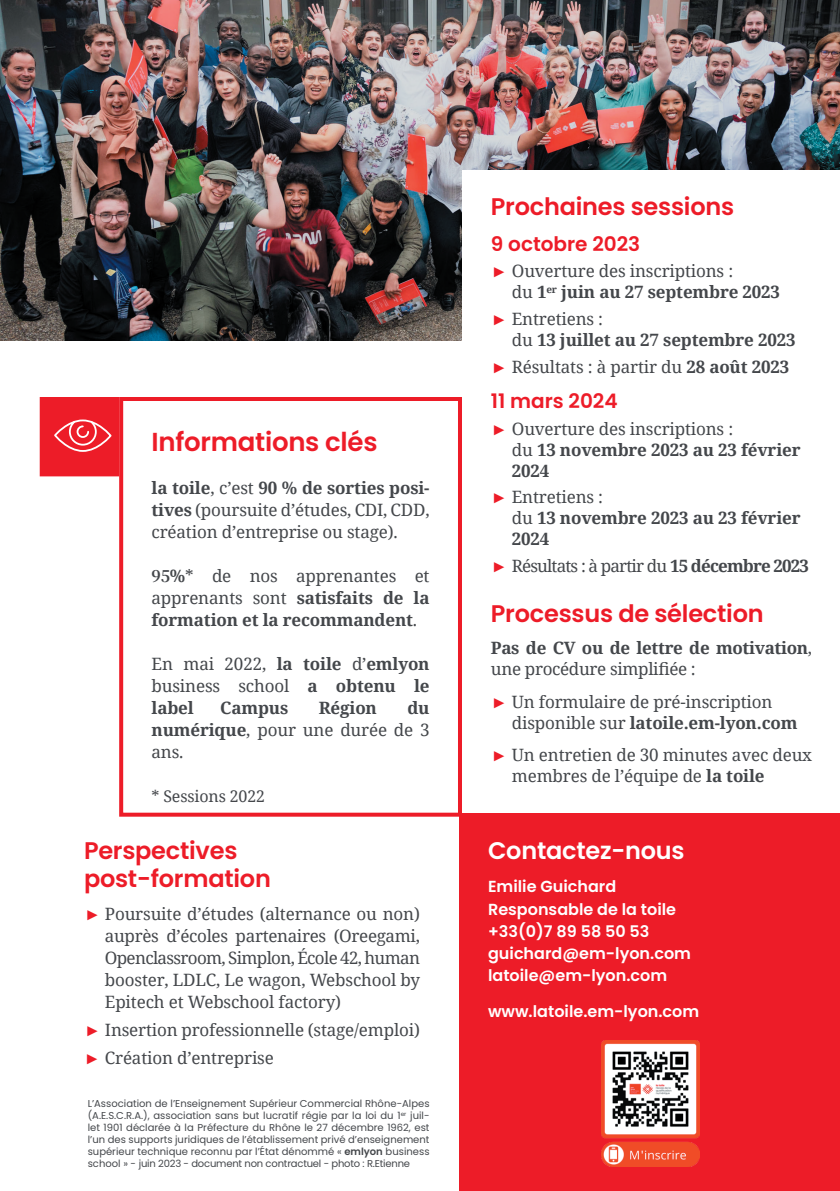
<style>
.page{position:relative;width:840px;height:1191px;background:#fff}
.page>*{position:absolute;margin:0;border:0;box-sizing:border-box;transform-origin:0 0}
.t1{font:600 26px "Poppins";letter-spacing:-.01em;color:#ed1c28}
.t2{font:600 24px/28px "Poppins";letter-spacing:-.01em;color:#ed1c28}
.t3{font:600 24px "Poppins";letter-spacing:-.01em;color:#fff}
.t4{font:600 20px "Poppins";color:#ed1c28}
.t5{font:17px/22px "Noto Serif";letter-spacing:-.01em;color:#44474b}
.t6{font:700 17px/21px "Noto Serif";letter-spacing:-.01em;color:#44474b}
.t7{font:17px "Noto Serif";letter-spacing:-.05em;color:#44474b}
.t8{font:600 16px/22.2px "Poppins";color:#fff}
.t9{font:16px "Noto Serif";letter-spacing:-.01em;color:#44474b}
.t10{font:10px/12px "Poppins";letter-spacing:-.02em;color:#44474b;text-align:justify}
.s1{font-weight:700}
.s2{font-family:"Noto Serif SC";font-size:16px}
.s3{font-weight:400}
.s4{color:#ed1c28}
.s5{font-weight:600}
.s6{font-weight:400;color:#ed1c28}
</style>
<div class="page">
<img style="left:0;top:0;width:839px;height:340px">
<div style="left:459px;top:814px;width:380px;height:377px;background:#ed1c28"></div>
<div style="left:462px;top:170px;width:377px;height:640px;background:#fff"></div>
<div style="left:119px;top:397px;width:342px;height:419px;border:4px solid #ed1c28"></div>
<div style="left:40px;top:397px;width:79px;height:79px;background:#ed1c28"></div>
<svg style="left:68px;top:422px;width:30px;height:24px"></svg>
<div style="left:54px;top:419px;width:57px;height:33px;border:2px solid #fff;border-radius:50%"></div>
<img style="left:601px;top:1040px;width:97px;height:126px">
<h1 class="t1" style="left:151px;top:426px;width:227px">Informations clés</h1>
<p class="t5" style="left:151px;top:476px;width:279px;text-align:justify"><span class="s1">la toile</span>, c’est <span class="s1">90 % de sorties posi&shy;tives</span> (poursuite d’études, CDI, CDD, création d’entreprise ou stage).</p>
<p class="t6" style="left:151px;top:564px;width:279px;line-height:22px;text-align:justify"><span class="s2">95</span>%<span class="s3">* de nos apprenantes et apprenants sont</span> satisfaits de la formation et la recommandent<span class="s3">.</span></p>
<p class="t6" style="left:151px;top:652px;width:279px;line-height:22px;text-align:justify"><span class="s3">En mai 2022,</span> la toile <span class="s3">d’</span>emlyon <span class="s3">business school</span> a obtenu le label</p>
<p class="t6" style="left:220px;top:696px;width:70px">Campus</p>
<p class="t6" style="left:318px;top:696px;width:60px">Région</p>
<p class="t5" style="left:151px;top:696px;width:279px;text-align:justify;text-indent:256px"><span class="s1">du numérique</span>, pour une durée de 3 ans.</p>
<p class="t9" style="left:151px;top:785px;width:115px">* Sessions 2022</p>
<h2 class="t2" style="left:84px;top:836px;width:188px">Perspectives post-formation</h2>
<p class="t5" style="left:105px;top:902px;width:316px;text-align:justify;text-indent:-21px"><span class="s4">►</span> Poursuite d’études (alternance ou non) auprès d’écoles partenaires (Oreegami, Openclassroom, Simplon, École 42, human booster, LDLC, Le wagon, Webschool by Epitech et Webschool factory)</p>
<p class="t5" style="left:84px;top:1015px;width:337px;line-height:27.6px"><span class="s4">►</span> Insertion professionnelle (stage/emploi) <span class="s4">►</span> Création d’entreprise</p>
<p class="t10" style="left:88px;top:1097px;width:343px">L’Association de l’Enseignement Supérieur Commercial Rhône-Alpes (A.E.S.C.R.A.), association sans but lucratif régie par la loi du 1<sup>er</sup> juil&shy;let 1901 déclarée à la Préfecture du Rhône le 27 décembre 1962, est l’un des supports juridiques de l’établissement privé d’enseignement supérieur technique reconnu par l’État dénommé « <span class="s5">emlyon</span> business school » - juin 2023 - document non contractuel - photo : R.Etienne</p>
<h2 class="t2" style="left:490px;top:193px;width:244px">Prochaines sessions</h2>
<p class="t4" style="left:490px;top:232px;width:151px">9 octobre 2023</p>
<p class="t5" style="left:511px;top:260px;width:269px;line-height:21px;text-indent:-21px"><span class="s4">►</span> Ouverture des inscriptions :<br>du <span class="s1">1</span><sup>er</sup> <span class="s1">juin au 27 septembre 2023</span></p>
<p class="t6" style="left:511px;top:308px;width:285px;text-indent:-21px"><span class="s6">►</span> <span class="s3">Entretiens :<br>du</span> 13 juillet au 27 septembre 2023</p>
<p class="t5" style="left:490px;top:355px;width:300px"><span class="s4">►</span> Résultats : à partir du <span class="s1">28 août 2023</span></p>
<p class="t4" style="left:490px;top:389px;width:128px">11 mars 2024</p>
<p class="t6" style="left:511px;top:417px;width:290px;text-indent:-21px"><span class="s6">►</span> <span class="s3">Ouverture des inscriptions :<br>du</span> 13 novembre 2023 au 23 février<br>2024</p>
<p class="t6" style="left:511px;top:486px;width:290px;text-indent:-21px"><span class="s6">►</span> <span class="s3">Entretiens :<br>du</span> 13 novembre 2023 au 23 février<br>2024</p>
<p class="t7" style="left:490px;top:554px;width:319px"><span class="s4">►</span> Résultats : à partir du <span class="s1">15 décembre 2023</span></p>
<h2 class="t2" style="left:490px;top:600px;width:274px">Processus de sélection</h2>
<p class="t6" style="left:490px;top:637px;width:322px">Pas de CV ou de lettre de motivation<span class="s3">, une procédure simplifiée :</span></p>
<p class="t5" style="left:511px;top:690px;width:287px;line-height:21px;text-indent:-21px"><span class="s4">►</span> Un formulaire de pré-inscription disponible sur <span class="s1">latoile.em-lyon.com</span></p>
<p class="t5" style="left:511px;top:744px;width:301px;line-height:21px;text-indent:-21px"><span class="s4">►</span> Un entretien de 30 minutes avec deux membres de l’équipe de <span class="s1">la toile</span></p>
<h2 class="t3" style="left:488px;top:836px;width:198px">Contactez-nous</h2>
<p class="t8" style="left:488px;top:875px;width:204px">Emilie Guichard<br>Responsable de la toile +33(0)7 89 58 50 53 guichard@em-lyon.com latoile@em-lyon.com</p>
<p class="t8" style="left:488px;top:1000px;width:212px">www.latoile.em-lyon.com</p>
</div>
